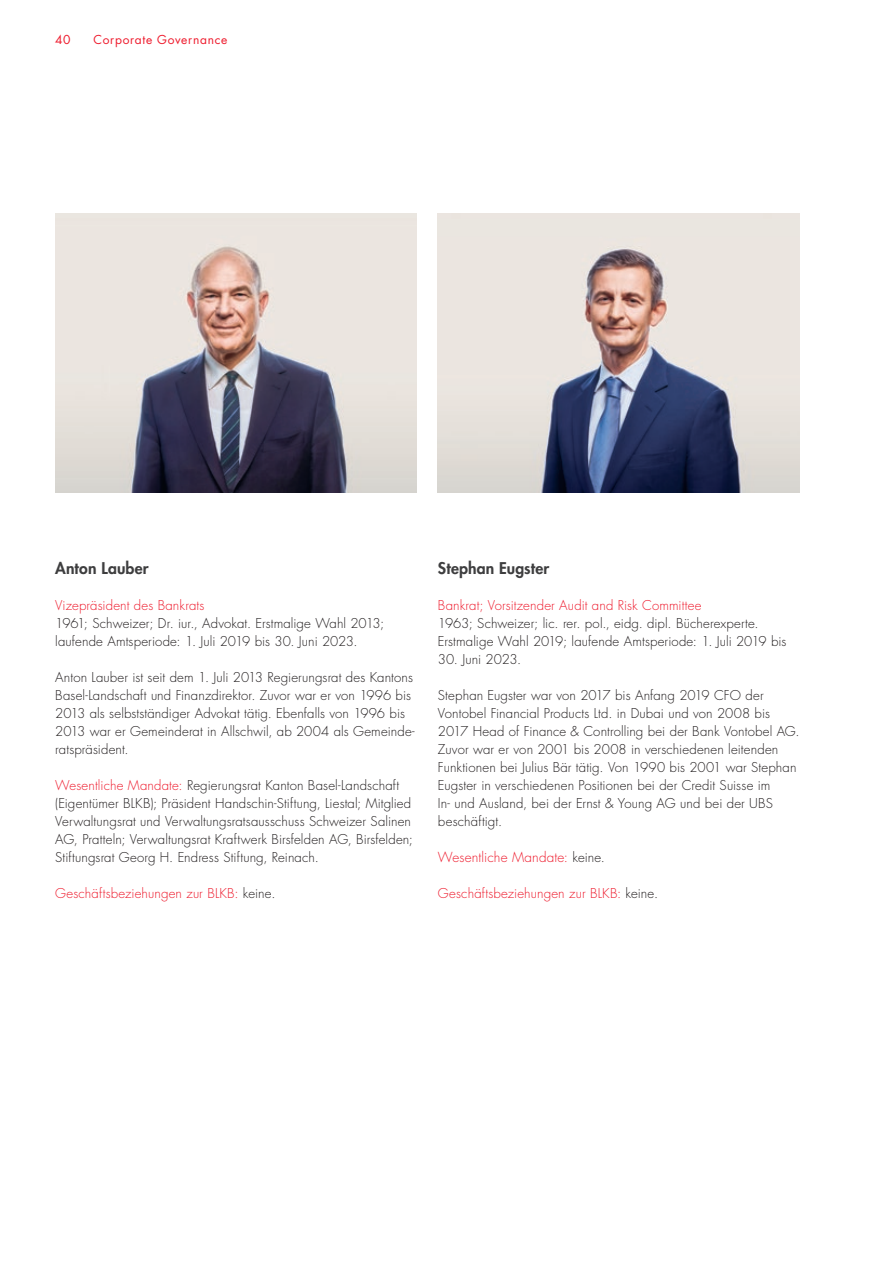
<style>
.page{position:relative;width:893px;height:1263px;background:#fff}
.page>*{position:absolute;margin:0;border:0;box-sizing:border-box;transform-origin:0 0}
.t1{font:800 15.75px "Futura Std";letter-spacing:.01em;color:#3e3e3f}
.t2{font:300 13.5px "Futura Std";letter-spacing:.01em;color:#ee1b2d}
.t3{font:300 13.2px/18px "Futura Std";letter-spacing:.005em;color:#231f20}
.t4{font:300 13.2px "Futura Std";letter-spacing:.01em;color:#ee1b2d}
.t5{font:12px "Futura Std";letter-spacing:.06em;color:#ee1b2d}
.s1{color:#ee1b2d}
.s2{color:#231f20}
.s3{font-size:13.2px;color:#231f20}
</style>
<div class="page">
<img style="left:438px;top:214px;width:361px;height:279px">
<img style="left:55px;top:214px;width:362px;height:279px">
<p class="t5" style="left:55px;top:32px;width:17px">40</p>
<p class="t5" style="left:94px;top:32px;width:135px">Corporate Governance</p>
<p class="t1" style="left:55px;top:558px;width:95px">Anton Lauber</p>
<p class="t4" style="left:55px;top:597px;width:151px">Vizepräsident des Bankrats</p>
<p class="t3" style="left:55px;top:614px;width:330px">1961; Schweizer; Dr. iur., Advokat. Erstmalige Wahl 2013; laufende Amtsperiode: 1. Juli 2019 bis 30. Juni 2023.</p>
<p class="t3" style="left:55px;top:668px;width:361px">Anton Lauber ist seit dem 1. Juli 2013 Regierungsrat des Kantons Basel-Landschaft und Finanzdirektor. Zuvor war er von 1996 bis 2013 als selbstständiger Advokat tätig. Ebenfalls von 1996 bis 2013 war er Gemeinderat in Allschwil, ab 2004 als Gemeinde&shy;ratspräsident.</p>
<p class="t3" style="left:55px;top:776px;width:359px"><span class="s1">Wesentliche Mandate:</span> Regierungsrat Kanton Basel-Landschaft (Eigentümer BLKB); Präsident Handschin-Stiftung, Liestal; Mitglied Verwaltungsrat und Verwaltungsratsausschuss Schweizer Salinen AG, Pratteln; Verwaltungsrat Kraftwerk Birsfelden AG, Birsfelden; Stiftungsrat Georg H. Endress Stiftung, Reinach.</p>
<p class="t4" style="left:55px;top:885px;width:222px">Geschäftsbeziehungen zur BLKB: <span class="s2">keine.</span></p>
<p class="t1" style="left:438px;top:558px;width:113px">Stephan Eugster</p>
<p class="t4" style="left:438px;top:597px;width:265px">Bankrat; Vorsitzender Audit and Risk Committee</p>
<p class="t3" style="left:438px;top:614px;width:350px">1963; Schweizer; lic. rer. pol., eidg. dipl. Bücherexperte.<br>Erstmalige Wahl 2019; laufende Amtsperiode: 1. Juli 2019 bis</p>
<p class="t3" style="left:438px;top:650px;width:85px">30. Juni 2023.</p>
<p class="t3" style="left:438px;top:686px;width:363px">Stephan Eugster war von 2017 bis Anfang 2019 CFO der Vontobel Financial Products Ltd. in Dubai und von 2008 bis 2017 Head of Finance &amp; Controlling bei der Bank Vontobel AG.<br>Zuvor war er von 2001 bis 2008 in verschiedenen leitenden Funktionen bei Julius Bär tätig. Von 1990 bis 2001 war Stephan Eugster in verschiedenen Positionen bei der Credit Suisse im<br>In- und Ausland, bei der Ernst &amp; Young AG und bei der UBS beschäftigt.</p>
<p class="t2" style="left:438px;top:849px;width:169px">Wesentliche Mandate: <span class="s3">keine.</span></p>
<p class="t4" style="left:438px;top:885px;width:222px">Geschäftsbeziehungen zur BLKB: <span class="s2">keine.</span></p>
</div>
